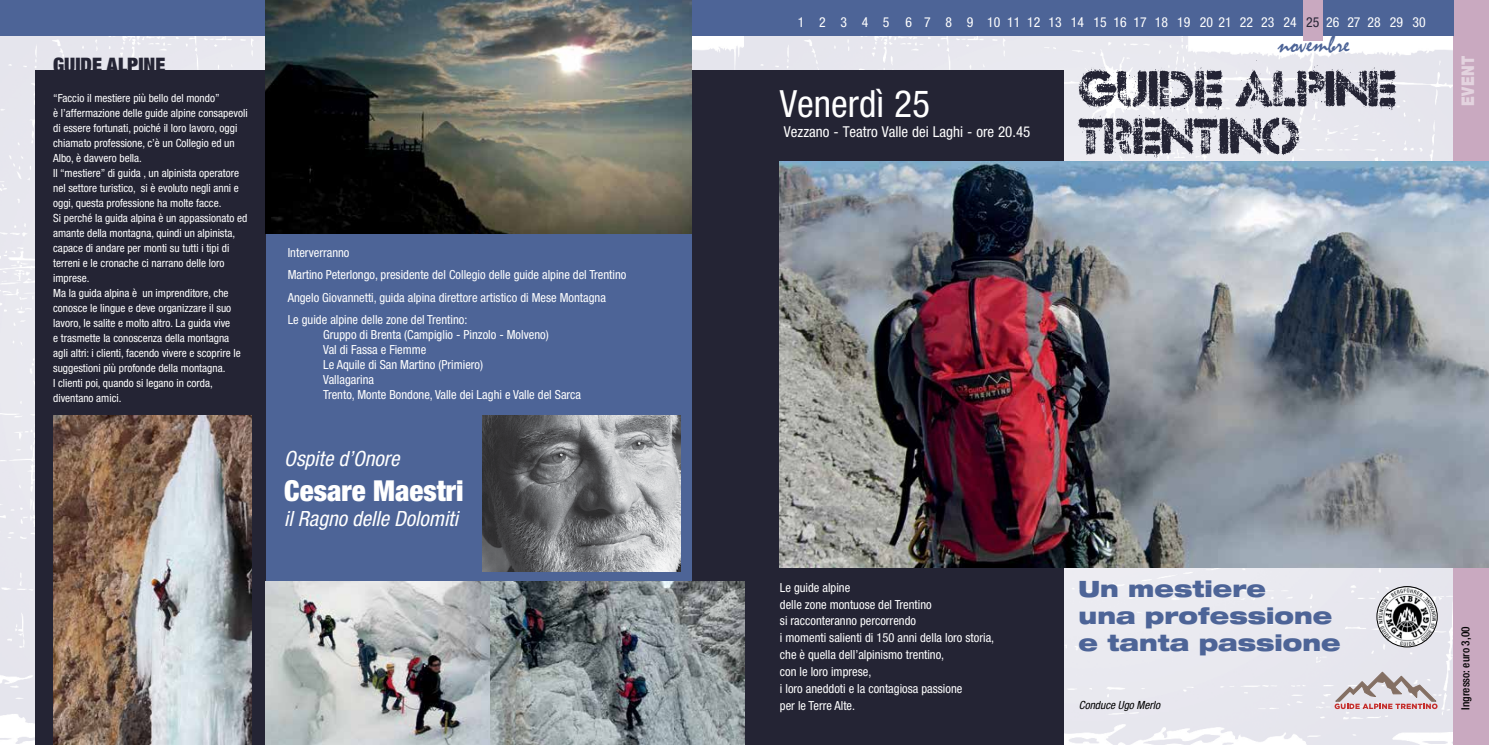
<style>
.page{position:relative;width:1489px;height:745px;background:#fff}
.page>*{position:absolute;margin:0;border:0;box-sizing:border-box;transform-origin:0 0}
.t1{font:50px/47.5px "Dock 51";color:#242434}
.t2{font:condensed 37.5px "Helvetica Neue";color:#fff}
.t3{font:900 condensed 28.88px "Helvetica Neue";color:#fff}
.t4{font:25px "Mistral";color:#4d6497}
.t5{font:900 expanded 22.5px/27px "Helvetica Neue";color:#4d6497}
.t6{font:italic condensed 21px "Helvetica Neue";color:#fff}
.t7{font:900 expanded 20px "Helvetica Neue";color:#242434}
.t8{font:900 17.5px "Helvetica Neue";color:#fff;scale:.8 1}
.t9{font:condensed 15px "Helvetica Neue";color:#fff}
.t10{font:condensed 13.75px "Helvetica Neue";color:#fff}
.t11{font:condensed 12.5px/16.9px "Helvetica Neue";color:#fff}
.t12{font:condensed 11.25px/15px "Helvetica Neue";color:#fff}
.t13{font:500 condensed 11.25px "Helvetica Neue";color:#000}
.t14{font:italic condensed 11.25px "Helvetica Neue";color:#000}
.s1{color:#242434}
</style>
<div class="page">
<img style="left:0;top:35px;width:1453px;height:709px">
<div style="left:35px;top:71px;width:1028px;height:673px;background:#242434"></div>
<div style="left:266px;top:0;width:425px;height:744px;background:#4d6497"></div>
<div style="left:1453px;top:0;width:35px;height:744px;background:#c9a9c0"></div>
<div style="left:0;top:0;width:1453px;height:35px;background:#4d6497"></div>
<div style="left:1303px;top:0;width:19px;height:41px;background:#c9a9c0"></div>
<img style="left:780px;top:162px;width:708px;height:405px">
<img style="left:266px;top:0;width:425px;height:233px">
<img style="left:489px;top:581px;width:255px;height:163px">
<svg style="left:1334px;top:671px;width:103px;height:37px"></svg>
<img style="left:1376px;top:586px;width:60px;height:60px;border-radius:30px">
<div style="left:1376px;top:585px;width:61px;height:62px;border:1px solid #000;border-radius:50%"></div>
<img style="left:53px;top:415px;width:199px;height:329px">
<img style="left:266px;top:581px;width:223px;height:163px">
<img style="left:482px;top:415px;width:198px;height:155px">
<h3 class="t7" style="left:53px;top:52px;width:114px">GUIDE ALPINE</h3>
<p class="t12" style="left:53px;top:90px;width:196px">“Faccio il mestiere più bello del mondo”<br>è l’affermazione delle guide alpine consapevoli di essere fortunati, poiché il loro lavoro, oggi chiamato professione, c’è un Collegio ed un Albo, è davvero bella.<br>Il “mestiere” di guida , un alpinista operatore nel settore turistico, si è evoluto negli anni e oggi, questa professione ha molte facce.<br>Si perché la guida alpina è un appassionato ed amante della montagna, quindi un alpinista, capace di andare per monti su tutti i tipi di terreni e le cronache ci narrano delle loro imprese.<br>Ma la guida alpina è un imprenditore, che conosce le lingue e deve organizzare il suo lavoro, le salite e molto altro. La guida vive<br>e trasmette la conoscenza della montagna<br>agli altri: i clienti, facendo vivere e scoprire le suggestioni più profonde della montagna.<br>I clienti poi, quando si legano in corda, diventano amici.</p>
<p class="t11" style="left:288px;top:241px;width:340px;line-height:22.1px">Interverranno<br>Martino Peterlongo, presidente del Collegio delle guide alpine del Trentino Angelo Giovannetti, guida alpina direttore artistico di Mese Montagna<br>Le guide alpine delle zone del Trentino:</p>
<p class="t11" style="left:323px;top:326px;width:259px;line-height:15px">Gruppo di Brenta (Campiglio - Pinzolo - Molveno)<br>Val di Fassa e Fiemme<br>Le Aquile di San Martino (Primiero)<br>Vallagarina<br>Trento, Monte Bondone, Valle dei Laghi e Valle del Sarca</p>
<h3 class="t6" style="left:284px;top:446px;width:117px">Ospite d’Onore</h3>
<h3 class="t3" style="left:284px;top:472px;width:181px">Cesare Maestri</h3>
<h3 class="t6" style="left:284px;top:506px;width:175px">il Ragno delle Dolomiti</h3>
<p class="t10" style="left:797px;top:14px;width:629px">1 2 3 4 5 6 7 8 9 10111213 14 15161718 19 20212223 24 <span class="s1">25</span>262728 29 30</p>
<h2 class="t2" style="left:780px;top:82px;width:151px">Venerdì 25</h2>
<h3 class="t9" style="left:783px;top:123px;width:248px">Vezzano - Teatro Valle dei Laghi - ore 20.45</h3>
<h3 class="t4" style="left:1277px;top:30px;width:73px">novembre</h3>
<h1 class="t1" style="left:1078px;top:62px;width:319px">GUIDE ALPINE<br>TRENTINO</h1>
<h3 class="t8" style="left:1457px;top:106px;width:64px;rotate:-90deg">event</h3>
<p class="t11" style="left:780px;top:578px;width:216px">Le guide alpine<br>delle zone montuose del Trentino<br>si racconteranno percorrendo<br>i momenti salienti di 150 anni della loro storia, che è quella dell’alpinismo trentino,<br>con le loro imprese,<br>i loro aneddoti e la contagiosa passione<br>per le Terre Alte.</p>
<h3 class="t5" style="left:1078px;top:574px;width:263px">Un mestiere<br>una professione e tanta passione</h3>
<p class="t14" style="left:1078px;top:698px;width:83px">Conduce Ugo Merlo</p>
<p class="t13" style="left:1458px;top:709px;width:84px;rotate:-90deg">Ingresso: euro 3,00</p>
</div>
